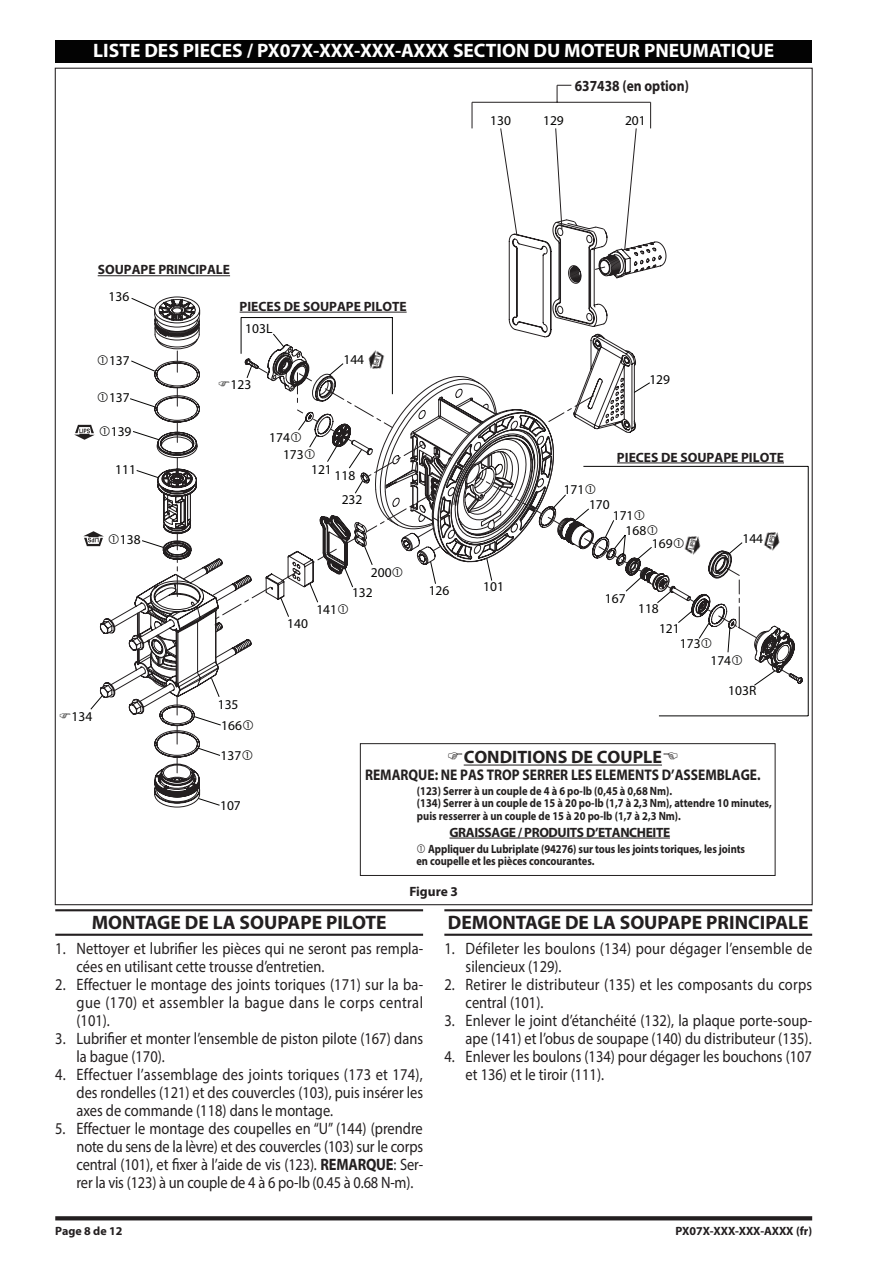
<style>
.page{position:relative;width:893px;height:1263px;background:#fff}
.page>*{position:absolute;margin:0;border:0;box-sizing:border-box;transform-origin:0 0}
.Heading_reverse_bold{font:700 19.5px "Myriad Pro";color:#fff}
.Heading{font:700 19.5px "Myriad Pro";color:#231f20}
.t1{font:700 18px "Myriad Pro";color:#232020}
.t2{font:16.5px/18px "Myriad Pro";color:#231f20;scale:.88 1}
.t3{font:700 15.45px "Myriad Pro";color:#232020;scale:.87 1}
.t4{font:700 15.45px "Myriad Pro";color:#231f20;scale:.88 1}
.t5{font:13.5px/15.9px "Myriad Pro";color:#050504}
.Graphic_Text{font:700 13.5px "Myriad Pro";color:#231f20}
.t6{font:700 13.5px "Myriad Pro";letter-spacing:-.03em;color:#232020}
.t7{font:700 12px/12.6px "Myriad Pro";letter-spacing:-.005em;color:#232020;scale:.87 1}
.t8{font:700 12px "Myriad Pro";letter-spacing:-.01em;color:#231f20}
.s1{font-weight:700}
</style>
<div class="page">
<svg style="left:55px;top:1216px;width:757px;height:4px;background:#2e2b2c"></svg>
<div style="left:55px;top:40px;width:757px;height:23px;background:#030303"></div>
<hr style="left:449px;top:838px;width:221px;height:1px;background:#232020">
<hr style="left:808px;top:466px;width:1px;height:250px;background:#050504">
<hr style="left:659px;top:715px;width:149px;height:1px;background:#050504">
<hr style="left:583px;top:466px;width:225px;height:1px;background:#050504">
<img style="left:83px;top:533px;width:7px;height:14px">
<img style="left:74px;top:424px;width:16px;height:16px">
<hr style="left:55px;top:909px;width:368px;height:2px;background:#231f20">
<hr style="left:55px;top:934px;width:368px;height:2px;background:#231f20">
<hr style="left:444px;top:909px;width:368px;height:2px;background:#231f20">
<hr style="left:444px;top:934px;width:368px;height:2px;background:#231f20">
<svg style="left:90px;top:85px;width:713px;height:722px"></svg>
<p class="Heading_reverse_bold" style="left:93px;top:37px;width:682px">LISTE DES PIECES / PX07X-XXX-XXX-AXXX SECTION DU MOTEUR PNEUMATIQUE</p>
<p class="t4" style="left:575px;top:76px;width:131px">637438 (en option)</p>
<p class="t5" style="left:490px;top:113px;width:22px">130</p>
<p class="t5" style="left:543px;top:113px;width:22px">129</p>
<p class="t5" style="left:625px;top:113px;width:22px">201</p>
<p class="Graphic_Text" style="left:98px;top:261px;width:134px">SOUPAPE PRINCIPALE</p>
<p class="t5" style="left:109px;top:289px;width:22px">136</p>
<p class="t5" style="left:109px;top:352px;width:22px">137</p>
<p class="Graphic_Text" style="left:240px;top:297px;width:169px">PIECES DE SOUPAPE PILOTE</p>
<p class="t5" style="left:245px;top:320px;width:29px">103L</p>
<p class="t5" style="left:343px;top:351px;width:22px">144</p>
<p class="t5" style="left:109px;top:389px;width:22px">137</p>
<p class="t5" style="left:111px;top:423px;width:22px">139</p>
<p class="t5" style="left:115px;top:461px;width:22px">111</p>
<p class="t5" style="left:120px;top:531px;width:22px">138</p>
<p class="t5" style="left:72px;top:708px;width:22px">134</p>
<p class="t5" style="left:231px;top:376px;width:22px">123</p>
<p class="t5" style="left:269px;top:429px;width:22px">174</p>
<p class="t5" style="left:283px;top:446px;width:22px">173</p>
<p class="t5" style="left:311px;top:461px;width:22px">121</p>
<p class="t5" style="left:335px;top:467px;width:22px">118</p>
<p class="t5" style="left:342px;top:491px;width:22px">232</p>
<p class="t5" style="left:287px;top:616px;width:22px">140</p>
<p class="t5" style="left:316px;top:601px;width:22px">141</p>
<p class="t5" style="left:371px;top:564px;width:22px">200</p>
<p class="t5" style="left:352px;top:584px;width:22px">132</p>
<p class="t5" style="left:218px;top:696px;width:22px">135</p>
<p class="t5" style="left:221px;top:717px;width:22px">166</p>
<p class="t5" style="left:221px;top:747px;width:22px">137</p>
<p class="t5" style="left:649px;top:371px;width:22px">129</p>
<p class="t5" style="left:429px;top:582px;width:22px">126</p>
<p class="t5" style="left:483px;top:578px;width:22px">101</p>
<p class="Graphic_Text" style="left:617px;top:448px;width:169px">PIECES DE SOUPAPE PILOTE</p>
<p class="t5" style="left:564px;top:481px;width:22px">171</p>
<p class="t5" style="left:589px;top:496px;width:22px">170</p>
<p class="t5" style="left:613px;top:507px;width:22px">171</p>
<p class="t5" style="left:626px;top:523px;width:22px">168</p>
<p class="t5" style="left:652px;top:535px;width:22px">169</p>
<p class="t5" style="left:742px;top:530px;width:22px">144</p>
<p class="t5" style="left:605px;top:590px;width:22px">167</p>
<p class="t5" style="left:638px;top:600px;width:22px">118</p>
<p class="t5" style="left:680px;top:620px;width:22px;text-indent:-21px">121<br>173</p>
<p class="t5" style="left:710px;top:653px;width:22px">174</p>
<p class="t5" style="left:728px;top:683px;width:30px">103R</p>
<p class="t1" style="left:464px;top:745px;width:200px">CONDITIONS DE COUPLE</p>
<p class="t5" style="left:220px;top:797px;width:22px">107</p>
<p class="t3" style="left:365px;top:765px;width:456px">REMARQUE: NE PAS TROP SERRER LES ELEMENTS D’ASSEMBLAGE.</p>
<p class="t7" style="left:417px;top:784px;width:409px">(123) Serrer à un couple de 4 à 6 po-lb (0,45 à 0,68 Nm).<br>(134) Serrer à un couple de 15 à 20 po-lb (1,7 à 2,3 Nm), attendre 10 minutes, puis resserrer à un couple de 15 à 20 po-lb (1,7 à 2,3 Nm).</p>
<p class="t6" style="left:449px;top:823px;width:222px">GRAISSAGE / PRODUITS D’ETANCHEITE</p>
<p class="t7" style="left:416px;top:842px;width:379px;text-indent:12px">Appliquer du Lubriplate (94276) sur tous les joints toriques, les joints en coupelle et les pièces concourantes.</p>
<p class="Graphic_Text" style="left:409px;top:882px;width:50px">Figure 3</p>
<p class="Heading" style="left:92px;top:910px;width:296px">MONTAGE DE LA SOUPAPE PILOTE</p>
<p class="t2" style="left:77px;top:939px;width:395px;text-indent:-21px">1. Nettoyer et lubrifier les pièces qui ne seront pas rempla&shy;cées en utilisant cette trousse d’entretien.</p>
<p class="t2" style="left:77px;top:975px;width:395px;text-align:justify;text-indent:-21px">2. Effectuer le montage des joints toriques (171) sur la ba&shy;gue (170) et assembler la bague dans le corps central (101).</p>
<p class="t2" style="left:77px;top:1029px;width:395px;text-indent:-21px">3. Lubrifier et monter l’ensemble de piston pilote (167) dans la bague (170).</p>
<p class="t2" style="left:77px;top:1065px;width:395px;text-align:justify;text-indent:-21px">4. Effectuer l’assemblage des joints toriques (173 et 174), des rondelles (121) et des couvercles (103), puis insérer les axes de commande (118) dans le montage.</p>
<p class="t2" style="left:77px;top:1119px;width:395px;text-align:justify;text-indent:-21px">5. Effectuer le montage des coupelles en “U” (144) (prendre note du sens de la lèvre) et des couvercles (103) sur le corps central (101), et fixer à l’aide de vis (123). <span class="s1">REMARQUE</span>: Ser&shy;rer la vis (123) à un couple de 4 à 6 po-lb (0.45 à 0.68 N-m).</p>
<p class="Heading" style="left:448px;top:910px;width:362px">DEMONTAGE DE LA SOUPAPE PRINCIPALE</p>
<p class="t2" style="left:466px;top:939px;width:396px;text-indent:-21px">1. Défileter les boulons (134) pour dégager l’ensemble de silencieux (129).</p>
<p class="t2" style="left:466px;top:975px;width:395px;text-indent:-21px">2. Retirer le distributeur (135) et les composants du corps central (101).</p>
<p class="t2" style="left:444px;top:1011px;width:419px;text-align:right">3. Enlever le joint d’étanchéité (132), la plaque porte-soup&shy;ape (141) et l’obus de soupape (140) du distributeur (135).</p>
<p class="t2" style="left:466px;top:1047px;width:395px;text-indent:-21px">4. Enlever les boulons (134) pour dégager les bouchons (107 et 136) et le tiroir (111).</p>
<p class="t8" style="left:55px;top:1223px;width:69px">Page 8 de 12</p>
<p class="t8" style="left:675px;top:1223px;width:138px">PX07X-XXX-XXX-AXXX (fr)</p>
</div>
